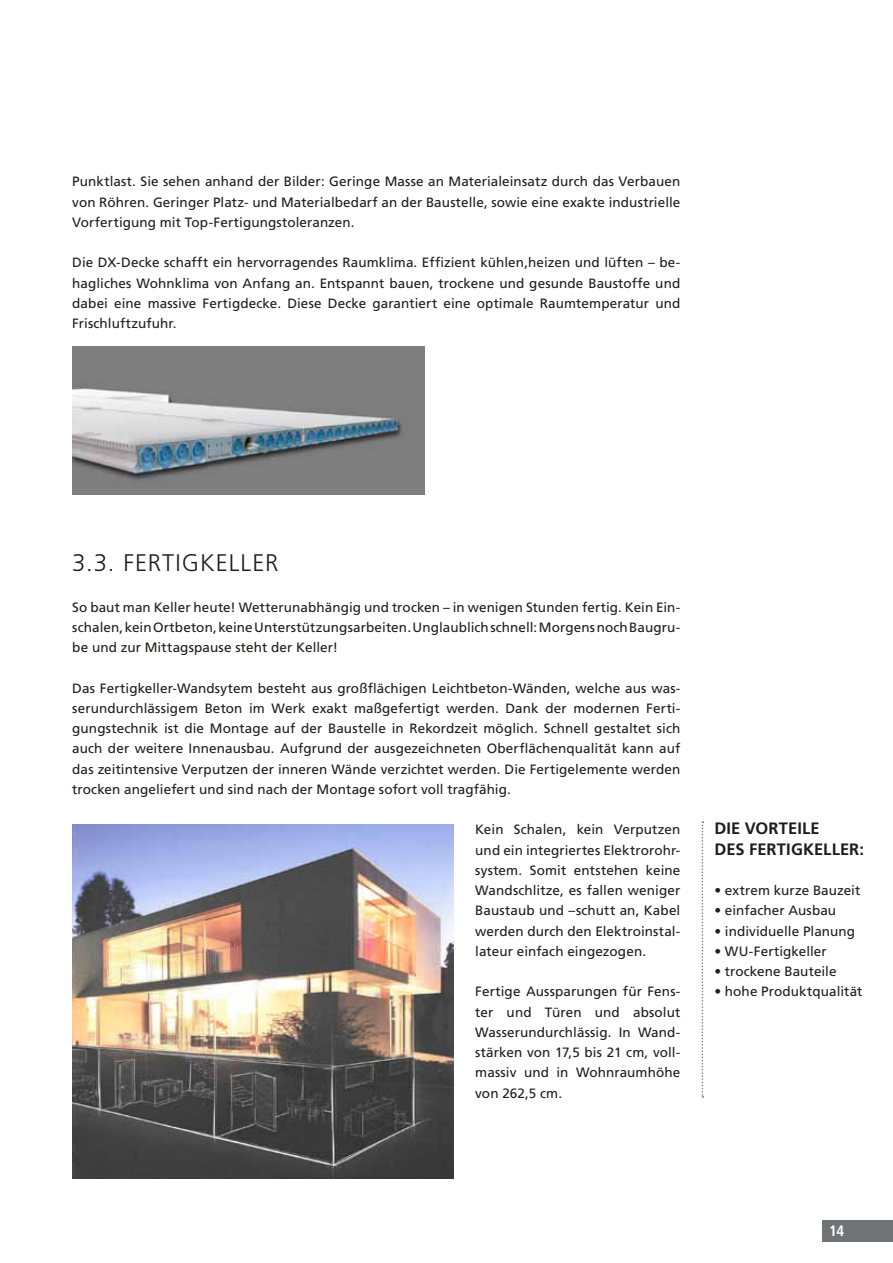
<style>
.page{position:relative;width:893px;height:1263px;background:#fff}
.page>*{position:absolute;margin:0;border:0;box-sizing:border-box;transform-origin:0 0}
.t1{font:300 24px "Frutiger LT Std";color:#1d1d1b}
.t2{font:700 16.5px/20.2px "Frutiger LT Std";letter-spacing:.01em;color:#1d1d1b;text-align:right}
.t3{font:700 condensed 15px "Frutiger LT Std";color:#fff}
.t4{font:13.5px/20.2px "Frutiger LT Std";letter-spacing:.005em;color:#1d1d1b;text-align:justify}
.s1{font-weight:700}
</style>
<div class="page">
<img style="left:72px;top:825px;width:382px;height:354px">
<img style="left:72px;top:347px;width:353px;height:148px">
<div style="left:823px;top:1220px;width:70px;height:22px;background:#717476"></div>
<svg style="left:702px;top:821px;width:1px;height:277px"></svg>
<p class="t4" style="left:72px;top:172px;width:610px">Punktlast. Sie sehen anhand der Bilder: Geringe Masse an Materialeinsatz durch das Verbauen von Röhren. Geringer Platz- und Materialbedarf an der Baustelle, sowie eine exakte industrielle Vorfertigung mit Top-Fertigungstoleranzen.</p>
<p class="t4" style="left:72px;top:253px;width:610px">Die DX-Decke schafft ein hervorragendes Raumklima. Effizient kühlen,heizen und lüften – be&shy;hagliches Wohnklima von Anfang an. Entspannt bauen, trockene und gesunde Baustoffe und dabei eine massive Fertigdecke. Diese Decke garantiert eine optimale Raumtemperatur und Frischluftzufuhr.</p>
<h1 class="t1" style="left:72px;top:549px;width:77px">3.3. FERTIGKELLER</h1>
<p class="t4" style="left:72px;top:597px;width:610px">So baut man Keller heute! Wetterunabhängig und trocken – in wenigen Stunden fertig. Kein Ein&shy;schalen, kein Ortbeton, keine Unterstützungsarbeiten. Unglaublich schnell: Morgens noch Baugru&shy;be und zur Mittagspause steht der Keller!</p>
<p class="t4" style="left:72px;top:678px;width:610px">Das Fertigkeller-Wandsytem besteht aus großflächigen Leichtbeton-Wänden, welche aus was&shy;serundurchlässigem Beton im Werk exakt maßgefertigt werden. Dank der modernen Ferti&shy;gungstechnik ist die Montage auf der Baustelle in Rekordzeit möglich. Schnell gestaltet sich auch der weitere Innenausbau. Aufgrund der ausgezeichneten Oberflächenqualität kann auf das zeitintensive Verputzen der inneren Wände verzichtet werden. Die Fertigelemente werden trocken angeliefert und sind nach der Montage sofort voll tragfähig.</p>
<p class="t4" style="left:475px;top:820px;width:207px">Kein Schalen, kein Verputzen und ein integriertes Elektrorohr&shy;system. Somit entstehen keine Wandschlitze, es fallen weniger Baustaub und –schutt an, Kabel werden durch den Elektroinstal&shy;lateur einfach eingezogen.</p>
<p class="t4" style="left:475px;top:982px;width:207px">Fertige Aussparungen für Fens&shy;ter und Türen und absolut Wasserundurchlässig. In Wand&shy;stärken von 17,5 bis 21 cm, voll&shy;massiv und in Wohnraumhöhe von 262,5 cm.</p>
<p class="t2" style="left:714px;top:819px;width:53px">DIE VORTE</p>
<p class="t2" style="left:714px;top:819px;width:99px">ILE<br>DES FERTIGKELLER</p>
<p class="t2" style="left:859px;top:839px;width:6px">:</p>
<p class="t4" style="left:714px;top:880px;width:147px"><span class="s1">•</span> extrem kurze Bauzeit</p>
<p class="t4" style="left:714px;top:901px;width:123px"><span class="s1">•</span> einfacher Ausbau</p>
<p class="t4" style="left:714px;top:921px;width:142px"><span class="s1">•</span> individuelle Planung</p>
<p class="t4" style="left:714px;top:941px;width:114px"><span class="s1">•</span> WU-Fertigkeller</p>
<p class="t4" style="left:714px;top:961px;width:124px"><span class="s1">•</span> trockene Bauteile</p>
<p class="t4" style="left:714px;top:982px;width:150px"><span class="s1">•</span> hohe Produktqualität</p>
<p class="t3" style="left:829px;top:1222px;width:16px">14</p>
</div>
